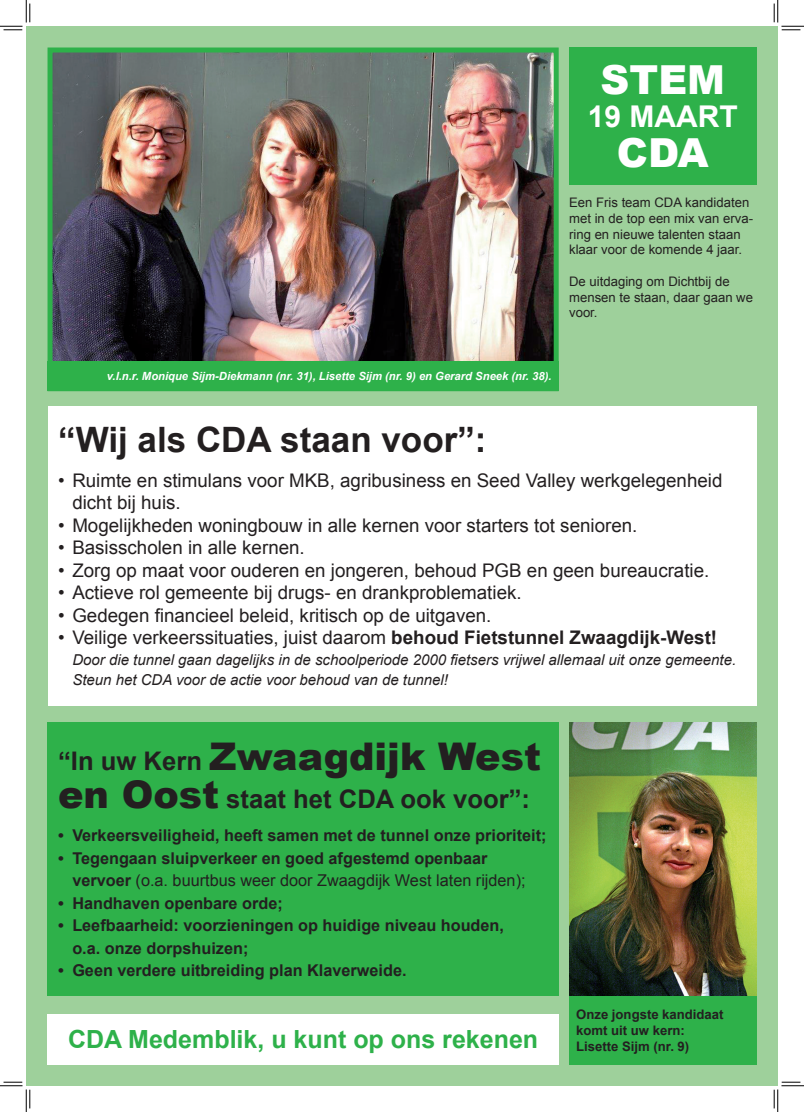
<style>
.page{position:relative;width:804px;height:1112px;background:#fff}
.page>*{position:absolute;margin:0;border:0;box-sizing:border-box;transform-origin:0 0}
.t1{font:900 40px "Arial";color:#fff}
.t2{font:900 38.12px "Arial";color:#231f20}
.t3{font:700 35px "Arial";color:#231f20}
.t4{font:700 30px "Arial";color:#fff}
.t5{font:700 25.62px "Arial";color:#231f20}
.t6{font:700 25px "Arial";color:#2eb14a}
.t7{font:18.75px/22.5px "Arial";color:#231f20}
.t8{font:700 16.25px/22.5px "Arial";color:#231f20}
.t9{font:italic 15px/20.5px "Arial";color:#231f20}
.t10{font:13.12px/15.8px "Arial";color:#231f20}
.t11{font:700 13.12px/15.8px "Arial";color:#231f20}
.t12{font:italic 700 11.25px "Arial";color:#fff}
.s1{font-weight:700}
.s2{font-weight:700;font-size:25.62px}
.s3{font-weight:900;font-size:38.12px}
.s4{font-weight:400}
</style>
<div class="page">
<div style="left:26px;top:26px;width:751px;height:1060px;background:#9ed09b"></div>
<div style="left:569px;top:48px;width:187px;height:137px;background:#2eb14a"></div>
<img style="left:54px;top:54px;width:498px;height:308px">
<div style="left:48px;top:48px;width:510px;height:343px;border:5px solid #2eb14a"></div>
<div style="left:48px;top:722px;width:510px;height:274px;background:#2eb14a"></div>
<div style="left:48px;top:406px;width:708px;height:300px;background:#fff"></div>
<div style="left:48px;top:362px;width:510px;height:29px;background:#2eb14a"></div>
<div style="left:48px;top:1014px;width:510px;height:50px;background:#fff"></div>
<div style="left:569px;top:996px;width:187px;height:68px;background:#2eb14a"></div>
<img style="left:569px;top:722px;width:187px;height:274px">
<svg style="left:0;top:0;width:31px;height:31px"></svg>
<svg style="left:0;top:1081px;width:31px;height:31px"></svg>
<svg style="left:773px;top:0;width:31px;height:31px"></svg>
<svg style="left:773px;top:1081px;width:31px;height:31px"></svg>
<h1 class="t1" style="left:600px;top:51px;width:126px">STEM</h1>
<h3 class="t4" style="left:588px;top:97px;width:151px">19 MAART</h3>
<h1 class="t1" style="left:617px;top:124px;width:93px">CDA</h1>
<p class="t10" style="left:569px;top:195px;width:185px">Een Fris team CDA kandidaten met in de top een mix van erva&shy;ring en nieuwe talenten staan klaar voor de komende 4 jaar.</p>
<p class="t10" style="left:569px;top:273px;width:185px">De uitdaging om Dichtbij de mensen te staan, daar gaan we voor.</p>
<p class="t12" style="left:107px;top:368px;width:446px">v.l.n.r. Monique Sijm-Diekmann (nr. 31), Lisette Sijm (nr. 9) en Gerard Sneek (nr. 38).</p>
<h3 class="t3" style="left:58px;top:416px;width:430px">“Wij als CDA staan voor”:</h3>
<p class="t7" style="left:72px;top:469px;width:651px;text-indent:-14px">• Ruimte en stimulans voor MKB, agribusiness en Seed Valley werkgelegenheid dicht bij huis.</p>
<p class="t7" style="left:58px;top:514px;width:581px">• Mogelijkheden woningbouw in alle kernen voor starters tot senioren.</p>
<p class="t7" style="left:58px;top:537px;width:248px">• Basisscholen in alle kernen.</p>
<p class="t7" style="left:58px;top:559px;width:653px">• Zorg op maat voor ouderen en jongeren, behoud PGB en geen bureaucratie.</p>
<p class="t7" style="left:58px;top:582px;width:465px">• Actieve rol gemeente bij drugs- en drankproblematiek.</p>
<p class="t7" style="left:58px;top:604px;width:435px">• Gedegen financieel beleid, kritisch op de uitgaven.</p>
<p class="t7" style="left:58px;top:627px;width:660px">• Veilige verkeerssituaties, juist daarom <span class="s1">behoud Fietstunnel Zwaagdijk-West!</span></p>
<p class="t9" style="left:72px;top:650px;width:665px">Door die tunnel gaan dagelijks in de schoolperiode 2000 fietsers vrijwel allemaal uit onze gemeente.<br>Steun het CDA voor de actie voor behoud van de tunnel!</p>
<h2 class="t2" style="left:58px;top:728px;width:484px"><span class="s2">“In uw Kern</span> Zwaagdijk West</h2>
<h3 class="t5" style="left:58px;top:782px;width:473px"><span class="s3">en Oost</span> staat het CDA ook voor”:</h3>
<p class="t8" style="left:58px;top:825px;width:490px">• Verkeersveiligheid, heeft samen met de tunnel onze prioriteit;</p>
<p class="t8" style="left:72px;top:847px;width:455px;text-indent:-14px">• Tegengaan sluipverkeer en goed afgestemd openbaar vervoer <span class="s4">(o.a. buurtbus weer door Zwaagdijk West laten rijden);</span></p>
<p class="t8" style="left:58px;top:892px;width:226px">• Handhaven openbare orde;</p>
<p class="t8" style="left:72px;top:915px;width:433px;text-indent:-14px">• Leefbaarheid: voorzieningen op huidige niveau houden, o.a. onze dorpshuizen;</p>
<p class="t8" style="left:58px;top:960px;width:350px">• Geen verdere uitbreiding plan Klaverweide.</p>
<h3 class="t6" style="left:68px;top:1023px;width:471px">CDA Medemblik, u kunt op ons rekenen</h3>
<p class="t11" style="left:576px;top:1007px;width:149px">Onze jongste kandidaat komt uit uw kern:<br>Lisette Sijm (nr. 9)</p>
</div>
